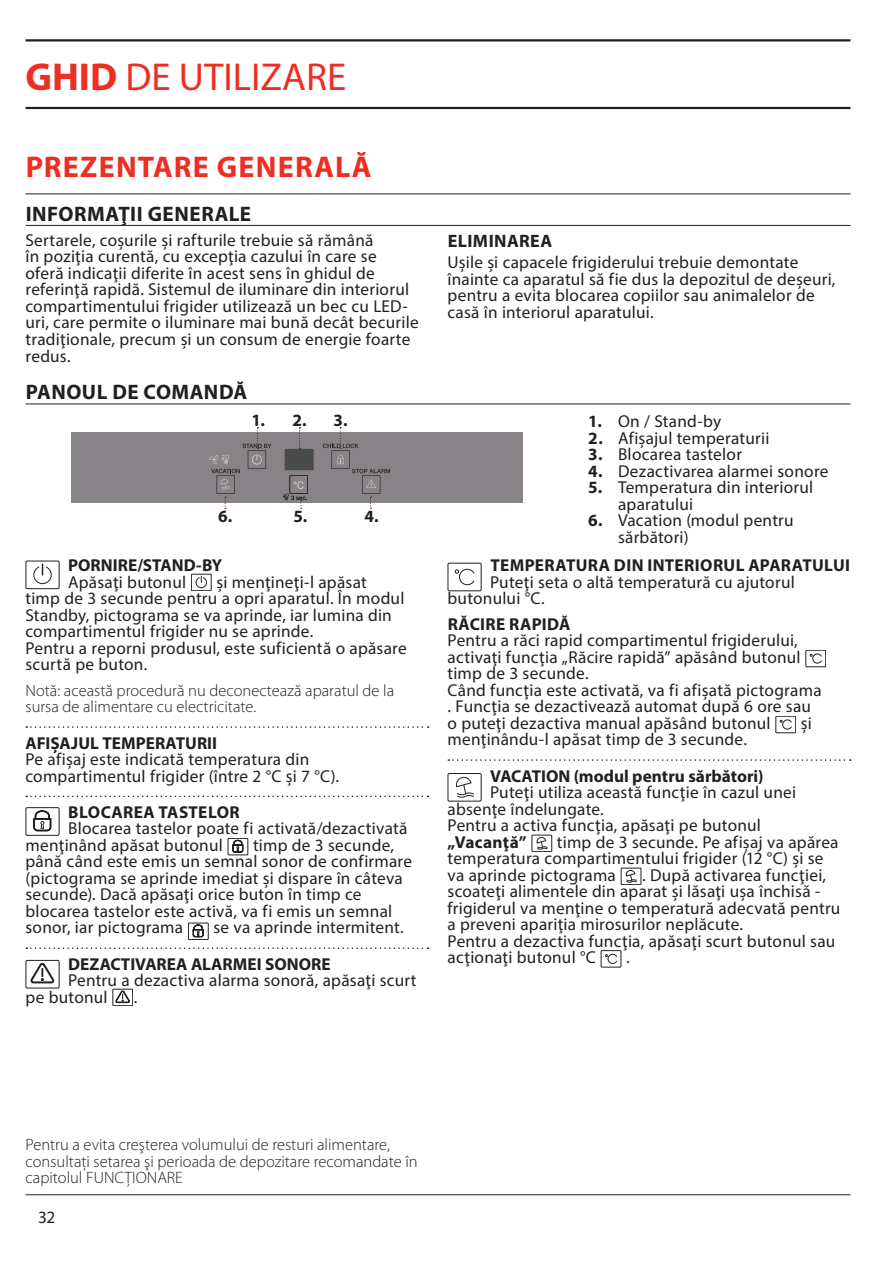
<style>
.page{position:relative;width:893px;height:1263px;background:#fff}
.page>*{position:absolute;margin:0;border:0;box-sizing:border-box;transform-origin:0 0}
.t1{font:39px "Myriad Pro";color:#ee2e22}
.t2{font:700 30px "Myriad Pro";letter-spacing:.04em;color:#ee2e22}
.t3{font:700 21px "Myriad Pro";letter-spacing:.025em;color:#231f20}
.t4{font:700 18px "Myriad Pro";letter-spacing:.025em;color:#231f20}
.t5{font:17.25px/16.5px "Myriad Pro";letter-spacing:.015em;color:#231f20}
.t6{font:700 17.25px "Myriad Pro";letter-spacing:.005em;color:#231f20}
.t7{font:300 16.5px/16.5px "Myriad Pro";color:#231f20}
.s1{font-weight:700}
</style>
<div class="page">
<hr style="left:26px;top:1194px;width:824px;height:1px;background:#231f20">
<hr style="left:26px;top:39px;width:824px;height:3px;background:#231f20">
<hr style="left:26px;top:194px;width:824px;height:1px;background:#231f20">
<hr style="left:26px;top:107px;width:824px;height:2px;background:#231f20">
<hr style="left:26px;top:225px;width:824px;height:1px;background:#231f20">
<hr style="left:26px;top:404px;width:824px;height:1px;background:#231f20">
<div style="left:72px;top:432px;width:451px;height:71px;background:#878386"></div>
<div style="left:285px;top:449px;width:29px;height:21px;background:#494b4b"></div>
<svg style="left:283px;top:475px;width:25px;height:34px"></svg>
<svg style="left:209px;top:427px;width:62px;height:82px"></svg>
<svg style="left:299px;top:427px;width:2px;height:22px"></svg>
<svg style="left:323px;top:427px;width:67px;height:82px"></svg>
<svg style="left:26px;top:726px;width:403px;height:2px"></svg>
<svg style="left:26px;top:796px;width:403px;height:1px"></svg>
<svg style="left:26px;top:947px;width:403px;height:2px"></svg>
<div style="left:26px;top:561px;width:34px;height:28px;border:1px solid #231f20"></div>
<svg style="left:33px;top:564px;width:19px;height:21px"></svg>
<div style="left:191px;top:574px;width:20px;height:17px;border:1px solid #231f20"></div>
<svg style="left:195px;top:576px;width:12px;height:12px"></svg>
<div style="left:26px;top:807px;width:34px;height:29px;border:1px solid #231f20"></div>
<svg style="left:33px;top:810px;width:18px;height:21px"></svg>
<div style="left:228px;top:838px;width:20px;height:17px;border:1px solid #231f20"></div>
<svg style="left:232px;top:840px;width:11px;height:12px"></svg>
<div style="left:188px;top:923px;width:20px;height:17px;border:1px solid #231f20"></div>
<svg style="left:193px;top:924px;width:11px;height:13px"></svg>
<div style="left:26px;top:960px;width:34px;height:28px;border:1px solid #231f20"></div>
<svg style="left:30px;top:962px;width:25px;height:22px"></svg>
<div style="left:113px;top:989px;width:20px;height:17px;border:1px solid #231f20"></div>
<svg style="left:115px;top:990px;width:15px;height:13px"></svg>
<svg style="left:448px;top:759px;width:403px;height:2px"></svg>
<div style="left:448px;top:563px;width:34px;height:28px;border:1px solid #231f20"></div>
<svg style="left:455px;top:568px;width:20px;height:18px"></svg>
<div style="left:806px;top:650px;width:20px;height:17px;border:1px solid #231f20"></div>
<svg style="left:810px;top:653px;width:12px;height:11px"></svg>
<div style="left:776px;top:716px;width:20px;height:17px;border:1px solid #231f20"></div>
<svg style="left:780px;top:719px;width:12px;height:11px"></svg>
<div style="left:448px;top:773px;width:34px;height:28px;border:1px solid #231f20"></div>
<svg style="left:456px;top:776px;width:18px;height:22px"></svg>
<div style="left:532px;top:835px;width:20px;height:17px;border:1px solid #231f20"></div>
<svg style="left:536px;top:837px;width:12px;height:13px"></svg>
<div style="left:621px;top:868px;width:20px;height:17px;border:1px solid #231f20"></div>
<svg style="left:626px;top:870px;width:11px;height:13px"></svg>
<div style="left:601px;top:950px;width:20px;height:17px;border:1px solid #231f20"></div>
<svg style="left:605px;top:954px;width:12px;height:10px"></svg>
<h1 class="t1" style="left:26px;top:53px;width:322px"><span class="s1">GHID</span> DE UTILIZARE</h1>
<h2 class="t2" style="left:26px;top:147px;width:347px">PREZENTARE GENERALĂ</h2>
<p class="t3" style="left:26px;top:200px;width:227px">INFORMAŢII GENERALE</p>
<p class="t5" style="left:26px;top:232px;width:395px">Sertarele, coşurile şi rafturile trebuie să rămână<br>în poziţia curentă, cu excepţia cazului în care se oferă indicaţii diferite în acest sens în ghidul de referinţă rapidă. Sistemul de iluminare din interiorul compartimentului frigider utilizează un bec cu LED&shy;uri, care permite o iluminare mai bună decât becurile tradiţionale, precum şi un consum de energie foarte redus.</p>
<p class="t4" style="left:448px;top:230px;width:106px">ELIMINAREA</p>
<p class="t5" style="left:448px;top:254px;width:389px">Uşile şi capacele frigiderului trebuie demontate înainte ca aparatul să fie dus la depozitul de deşeuri, pentru a evita blocarea copiilor sau animalelor de casă în interiorul aparatului.</p>
<p class="t3" style="left:26px;top:379px;width:223px">PANOUL DE COMANDĂ</p>
<p class="t6" style="left:252px;top:409px;width:57px">1. 2.</p>
<p class="t6" style="left:334px;top:409px;width:15px">3.</p>
<p class="t6" style="left:218px;top:505px;width:16px">6.</p>
<p class="t6" style="left:293px;top:505px;width:15px">5.</p>
<p class="t6" style="left:364px;top:505px;width:16px">4.</p>
<p class="t6" style="left:68px;top:554px;width:156px">PORNIRE/STAND-BY</p>
<p class="t5" style="left:68px;top:573px;width:120px">Apăsaţi butonul</p>
<p class="t5" style="left:26px;top:573px;width:383px;text-indent:191px">şi menţineţi-l apăsat<br>timp de 3 secunde pentru a opri aparatul. În modul Standby, pictograma se va aprinde, iar lumina din compartimentul frigider nu se aprinde.<br>Pentru a reporni produsul, este suficientă o apăsare scurtă pe buton.</p>
<p class="t7" style="left:26px;top:682px;width:370px">Notă: această procedură nu deconectează aparatul de la sursa de alimentare cu electricitate.</p>
<p class="t6" style="left:26px;top:731px;width:193px">AFIŞAJUL TEMPERATURII</p>
<p class="t5" style="left:26px;top:751px;width:313px">Pe afişaj este indicată temperatura din compartimentul frigider (între 2 °C şi 7 °C).</p>
<p class="t6" style="left:68px;top:801px;width:173px">BLOCAREA TASTELOR</p>
<p class="t5" style="left:26px;top:820px;width:383px;text-indent:43px">Blocarea tastelor poate fi activată/dezactivată menţinând apăsat butonul</p>
<p class="t5" style="left:26px;top:836px;width:388px;text-indent:228px">timp de 3 secunde, până când este emis un semnal sonor de confirmare (pictograma se aprinde imediat şi dispare în câteva secunde). Dacă apăsaţi orice buton în timp ce blocarea tastelor este activă, va fi emis un semnal sonor, iar pictograma</p>
<p class="t5" style="left:213px;top:919px;width:190px">se va aprinde intermitent.</p>
<p class="t6" style="left:68px;top:953px;width:264px">DEZACTIVAREA ALARMEI SONORE</p>
<p class="t5" style="left:26px;top:972px;width:393px;text-indent:43px">Pentru a dezactiva alarma sonoră, apăsaţi scurt pe butonul</p>
<p class="t5" style="left:134px;top:988px;width:4px">.</p>
<p class="t5" style="left:588px;top:413px;width:134px"><span class="s1">1.</span> On / Stand-by</p>
<p class="t5" style="left:588px;top:429px;width:183px"><span class="s1">2.</span> Afişajul temperaturii</p>
<p class="t5" style="left:588px;top:446px;width:155px"><span class="s1">3.</span> Blocarea tastelor</p>
<p class="t5" style="left:588px;top:462px;width:242px"><span class="s1">4.</span> Dezactivarea alarmei sonore</p>
<p class="t5" style="left:618px;top:479px;width:197px;text-indent:-30px"><span class="s1">5.</span> Temperatura din interiorul aparatului</p>
<p class="t5" style="left:618px;top:512px;width:177px;text-indent:-30px"><span class="s1">6.</span> Vacation (modul pentru sărbători)</p>
<p class="t6" style="left:490px;top:554px;width:361px">TEMPERATURA DIN INTERIORUL APARATULUI</p>
<p class="t5" style="left:448px;top:573px;width:349px;text-indent:43px">Puteţi seta o altă temperatură cu ajutorul butonului °C.</p>
<p class="t6" style="left:448px;top:613px;width:124px">RĂCIRE RAPIDĂ</p>
<p class="t5" style="left:448px;top:632px;width:376px">Pentru a răci rapid compartimentul frigiderului, activaţi funcţia „Răcire rapidă” apăsând butonul timp de 3 secunde.<br>Când funcţia este activată, va fi afişată pictograma . Funcţia se dezactivează automat după 6 ore sau o puteţi dezactiva manual apăsând butonul</p>
<p class="t5" style="left:801px;top:714px;width:12px">şi</p>
<p class="t5" style="left:448px;top:731px;width:299px">menţinându-l apăsat timp de 3 secunde.</p>
<p class="t6" style="left:490px;top:764px;width:275px">VACATION (modul pentru sărbători)</p>
<p class="t5" style="left:448px;top:784px;width:350px;text-indent:43px">Puteţi utiliza această funcţie în cazul unei absenţe îndelungate.<br>Pentru a activa funcţia, apăsaţi pe butonul</p>
<p class="t6" style="left:448px;top:830px;width:81px">„Vacanţă”</p>
<p class="t5" style="left:448px;top:833px;width:392px;text-indent:109px">timp de 3 secunde. Pe afişaj va apărea temperatura compartimentului frigider (12 °C) şi se va aprinde pictograma</p>
<p class="t5" style="left:448px;top:866px;width:394px;text-indent:195px">. După activarea funcţiei, scoateţi alimentele din aparat şi lăsaţi uşa închisă - frigiderul va menţine o temperatură adecvată pentru a preveni apariţia mirosurilor neplăcute.<br>Pentru a dezactiva funcţia, apăsaţi scurt butonul sau acţionaţi butonul °C</p>
<p class="t5" style="left:626px;top:949px;width:4px">.</p>
<p class="t7" style="left:26px;top:1137px;width:394px">Pentru a evita creşterea volumului de resturi alimentare, consultaţi setarea şi perioada de depozitare recomandate în capitolul FUNCŢIONARE</p>
<p class="t5" style="left:38px;top:1208px;width:19px">32</p>
</div>
